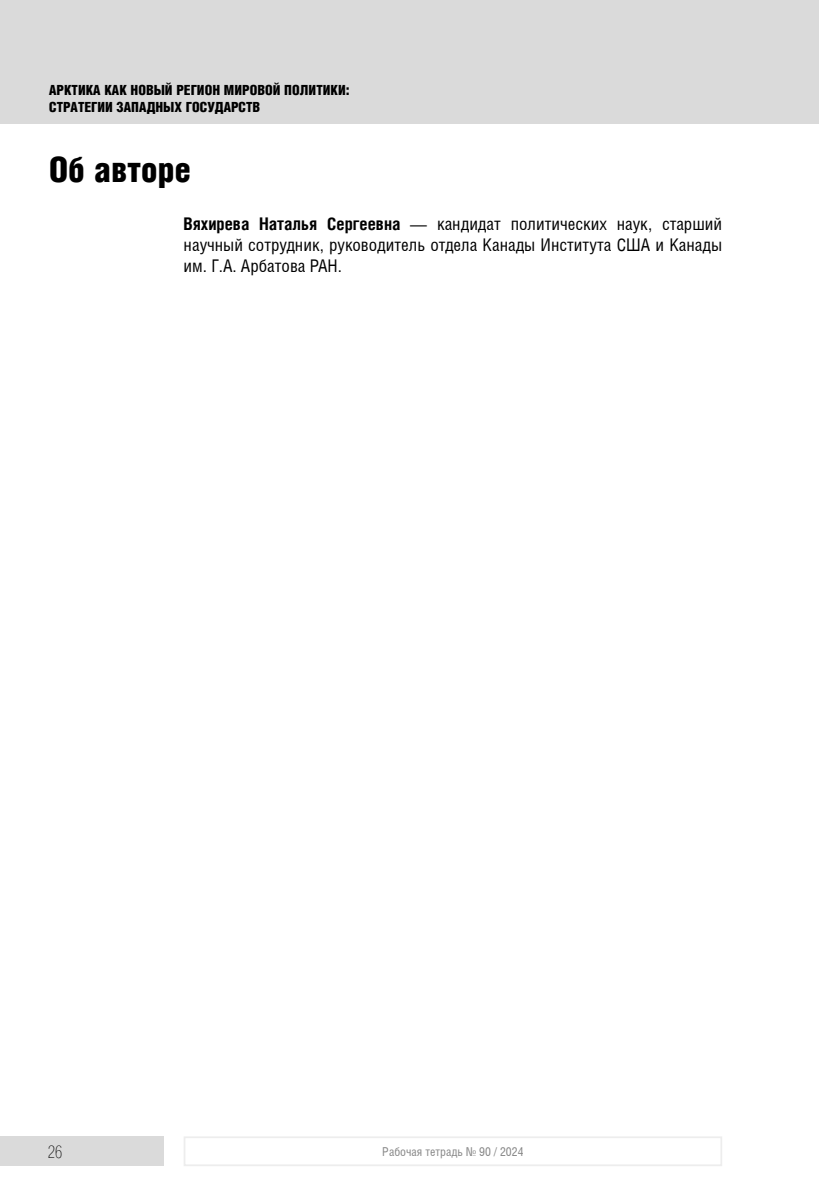
<style>
.page{position:relative;width:819px;height:1191px;background:#fff}
.page>*{position:absolute;margin:0;border:0;box-sizing:border-box;transform-origin:0 0}
.Название_материала{font:900 35px "Helios Cond";color:#000}
.Основной_текст{font:17.5px/21px "Helios Cond";color:#000;text-align:justify}
.t1{font:17.5px "Helios Cond Thin C";color:#000}
.t2{font:900 14px/17.5px "Helios Cond";color:#000}
.t3{font:12.25px "Helios Cond";color:#878787}
.s1{font-weight:700}
</style>
<div class="page">
<div style="left:0;top:0;width:819px;height:124px;background:#dadada"></div>
<div style="left:0;top:1136px;width:164px;height:30px;background:#dadada"></div>
<div style="left:184px;top:1136px;width:538px;height:30px;border:2px solid #ededed"></div>
<p class="t2" style="left:49px;top:81px;width:302px">АРКТИКА КАК НОВЫЙ РЕГИОН МИРОВОЙ ПОЛИТИКИ:<br>СТРАТЕГИИ ЗАПАДНЫХ ГОСУДАРСТВ</p>
<p class="Название_материала" style="left:49px;top:151px;width:143px">Об авторе</p>
<p class="Основной_текст" style="left:184px;top:212px;width:540px"><span class="s1">Вяхирева Наталья Сергеевна</span> — кандидат политических наук, старший научный сотрудник, руководитель отдела Канады Института США и Канады им. Г.А. Арбатова РАН.</p>
<p class="t1" style="left:48px;top:1142px;width:16px">26</p>
<p class="t3" style="left:382px;top:1144px;width:143px">Рабочая тетрадь № 90 / 2024</p>
</div>
